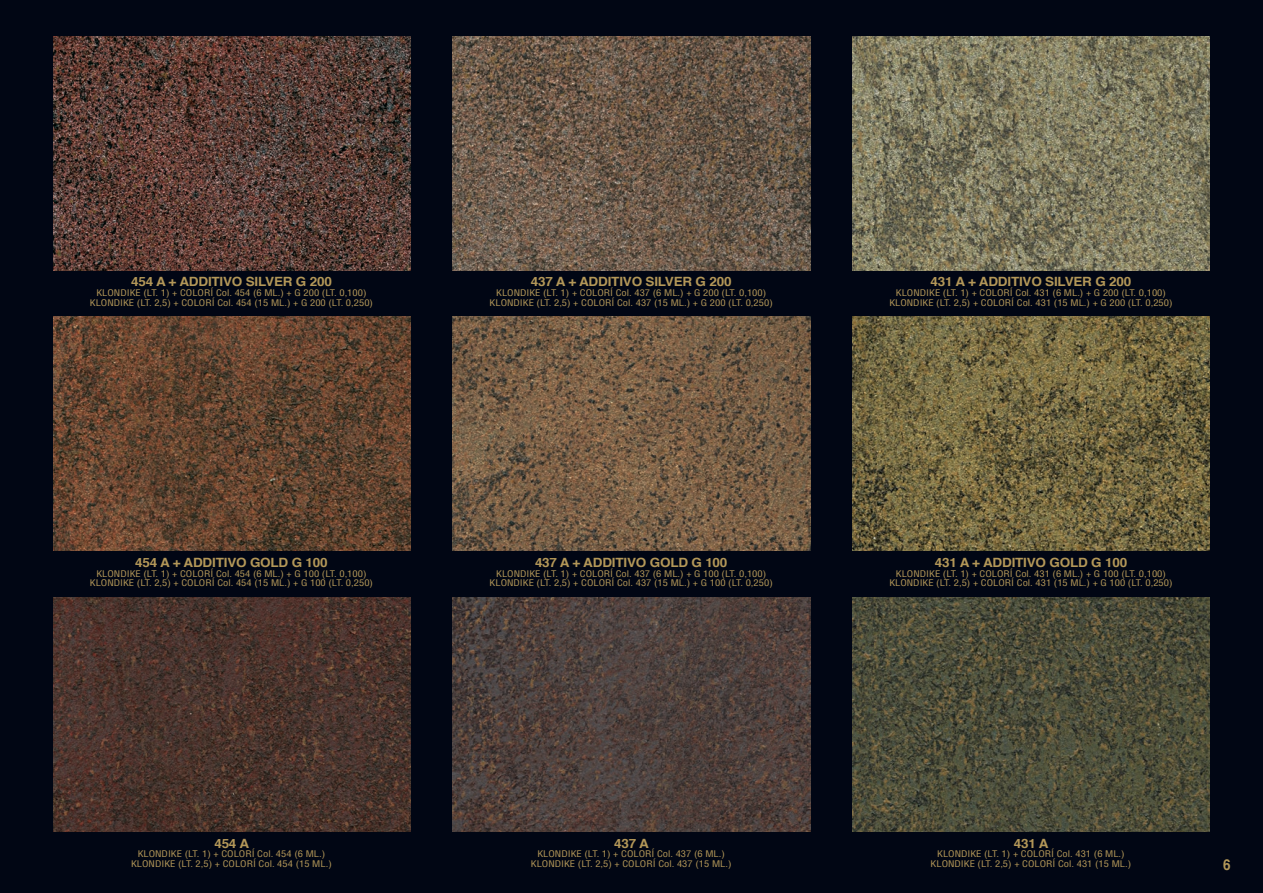
<style>
.page{position:relative;width:1263px;height:893px;background:#010614}
.page>*{position:absolute;margin:0;border:0;box-sizing:border-box;transform-origin:0 0}
.t1{font:700 15px "Helvetica";color:#b39758;scale:.9 1}
.t2{font:700 12.75px "Helvetica";letter-spacing:-.015em;color:#b39758;scale:1.06 1}
.t3{font:condensed 8.85px/9.8px "Helvetica";color:#b39758;text-align:center;scale:1.18 1}
</style>
<div class="page">
<img style="left:53px;top:36px;width:357px;height:234px">
<img style="left:53px;top:317px;width:357px;height:234px">
<img style="left:53px;top:597px;width:357px;height:234px">
<img style="left:453px;top:36px;width:357px;height:234px">
<img style="left:453px;top:317px;width:357px;height:234px">
<img style="left:453px;top:597px;width:357px;height:234px">
<img style="left:853px;top:36px;width:357px;height:234px">
<img style="left:853px;top:317px;width:357px;height:234px">
<img style="left:853px;top:597px;width:357px;height:234px">
<h2 class="t2" style="left:131px;top:271px;width:191px">454 A + ADDITIVO SILVER G 200</h2>
<p class="t3" style="left:90px;top:288px;width:242px">KLONDIKE (LT. 1) + COLORÍ Col. 454 (6 ML.) + G 200 (LT. 0,100)<br>KLONDIKE (LT. 2,5) + COLORÍ Col. 454 (15 ML.) + G 200 (LT. 0,250)</p>
<h2 class="t2" style="left:531px;top:271px;width:191px">437 A + ADDITIVO SILVER G 200</h2>
<p class="t3" style="left:490px;top:288px;width:242px">KLONDIKE (LT. 1) + COLORÍ Col. 437 (6 ML.) + G 200 (LT. 0,100)<br>KLONDIKE (LT. 2,5) + COLORÍ Col. 437 (15 ML.) + G 200 (LT. 0,250)</p>
<h2 class="t2" style="left:930px;top:271px;width:191px">431 A + ADDITIVO SILVER G 200</h2>
<p class="t3" style="left:889px;top:288px;width:242px">KLONDIKE (LT. 1) + COLORÍ Col. 431 (6 ML.) + G 200 (LT. 0,100)<br>KLONDIKE (LT. 2,5) + COLORÍ Col. 431 (15 ML.) + G 200 (LT. 0,250)</p>
<h2 class="t2" style="left:135px;top:552px;width:183px">454 A + ADDITIVO GOLD G 100</h2>
<p class="t3" style="left:90px;top:568px;width:242px">KLONDIKE (LT. 1) + COLORÍ Col. 454 (6 ML.) + G 100 (LT. 0,100)<br>KLONDIKE (LT. 2,5) + COLORÍ Col. 454 (15 ML.) + G 100 (LT. 0,250)</p>
<h2 class="t2" style="left:535px;top:552px;width:183px">437 A + ADDITIVO GOLD G 100</h2>
<p class="t3" style="left:490px;top:568px;width:242px">KLONDIKE (LT. 1) + COLORÍ Col. 437 (6 ML.) + G 100 (LT. 0,100)<br>KLONDIKE (LT. 2,5) + COLORÍ Col. 437 (15 ML.) + G 100 (LT. 0,250)</p>
<h2 class="t2" style="left:935px;top:552px;width:183px">431 A + ADDITIVO GOLD G 100</h2>
<p class="t3" style="left:889px;top:568px;width:242px">KLONDIKE (LT. 1) + COLORÍ Col. 431 (6 ML.) + G 100 (LT. 0,100)<br>KLONDIKE (LT. 2,5) + COLORÍ Col. 431 (15 ML.) + G 100 (LT. 0,250)</p>
<h2 class="t2" style="left:214px;top:833px;width:34px">454 A</h2>
<p class="t3" style="left:131px;top:849px;width:172px">KLONDIKE (LT. 1) + COLORÍ Col. 454 (6 ML.)<br>KLONDIKE (LT. 2,5) + COLORÍ Col. 454 (15 ML.)</p>
<h2 class="t2" style="left:614px;top:833px;width:34px">437 A</h2>
<p class="t3" style="left:531px;top:849px;width:172px">KLONDIKE (LT. 1) + COLORÍ Col. 437 (6 ML.)<br>KLONDIKE (LT. 2,5) + COLORÍ Col. 437 (15 ML.)</p>
<h2 class="t2" style="left:1014px;top:833px;width:34px">431 A</h2>
<p class="t3" style="left:930px;top:849px;width:172px">KLONDIKE (LT. 1) + COLORÍ Col. 431 (6 ML.)<br>KLONDIKE (LT. 2,5) + COLORÍ Col. 431 (15 ML.)</p>
<h1 class="t1" style="left:1223px;top:853px;width:10px">6</h1>
</div>
